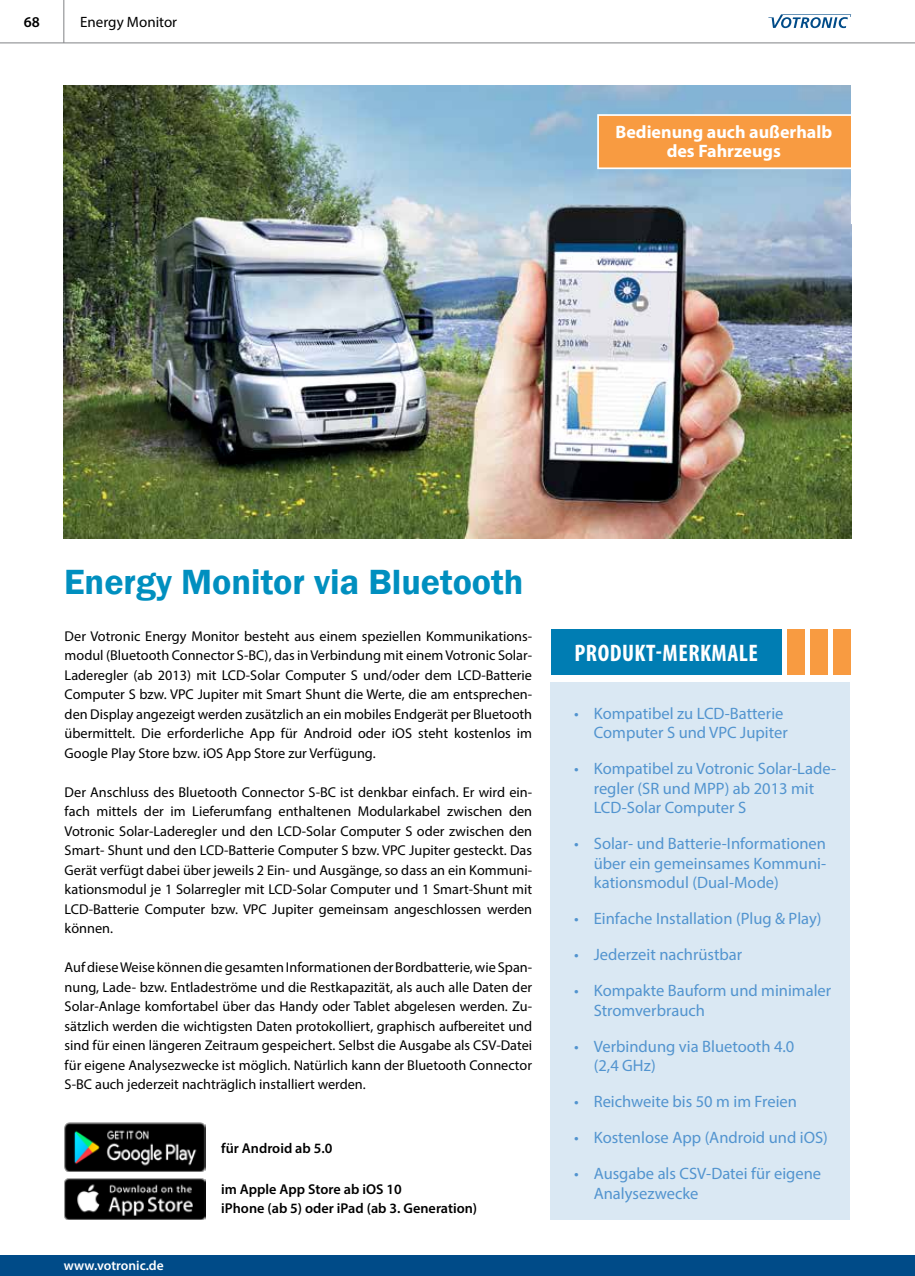
<style>
.page{position:relative;width:915px;height:1276px;background:#fff}
.page>*{position:absolute;margin:0;border:0;box-sizing:border-box;transform-origin:0 0}
.t1{font:600 36px "Franklin Gothic";color:#008fbf}
.t2{font:700 condensed 24px "Myriad Pro";letter-spacing:.02em;color:#fff}
.t3{font:700 18px/19.5px "Myriad Pro";color:#fff;text-align:center}
.t4{font:16.5px/19.5px "Myriad Pro";color:#5294cf}
.t5{font:15px "Myriad Pro";color:#000}
.t6{font:600 15px "Myriad Pro";color:#000}
.t7{font:14.25px/19.5px "Myriad Pro";color:#000;text-align:justify}
.t8{font:600 14.25px/19.5px "Myriad Pro";color:#000}
.t9{font:600 13.5px "Myriad Pro";color:#fff}
</style>
<div class="page">
<div style="left:0;top:1254px;width:914px;height:22px;background:#004b88"></div>
<hr style="left:0;top:43px;width:914px;height:1px;background:#808285">
<hr style="left:64px;top:0;width:1px;height:43px;background:#808285">
<svg style="left:768px;top:14px;width:82px;height:14px"></svg>
<img style="left:64px;top:85px;width:787px;height:454px">
<div style="left:597px;top:114px;width:266px;height:55px;background:#f89b41;border:2px solid #fff"></div>
<div style="left:851px;top:85px;width:36px;height:138px;background:#fff"></div>
<img style="left:65px;top:1178px;width:140px;height:41px">
<img style="left:65px;top:1122px;width:140px;height:49px">
<div style="left:550px;top:682px;width:299px;height:537px;background:#dae8f3"></div>
<div style="left:550px;top:630px;width:231px;height:45px;background:#007db3"></div>
<div style="left:787px;top:630px;width:17px;height:45px;background:#f89b41"></div>
<div style="left:810px;top:630px;width:17px;height:45px;background:#f89b41"></div>
<div style="left:832px;top:630px;width:18px;height:45px;background:#f89b41"></div>
<p class="t6" style="left:24px;top:12px;width:18px">68</p>
<p class="t5" style="left:80px;top:13px;width:98px">Energy Monitor</p>
<p class="t3" style="left:615px;top:122px;width:218px">Bedienung auch außerhalb des Fahrzeugs</p>
<h1 class="t1" style="left:64px;top:560px;width:461px">Energy Monitor via Bluetooth</h1>
<p class="t7" style="left:65px;top:626px;width:469px">Der Votronic Energy Monitor besteht aus einem speziellen Kommunikations&shy;modul (Bluetooth Connector S-BC), das in Verbindung mit einem Votronic Solar-Laderegler (ab 2013) mit LCD-Solar Computer S und/oder dem LCD-Batterie Computer S bzw. VPC Jupiter mit Smart Shunt die Werte, die am entsprechen&shy;den Display angezeigt werden zusätzlich an ein mobiles Endgerät per Bluetooth übermittelt. Die erforderliche App für Android oder iOS steht kostenlos im Google Play Store bzw. iOS App Store zur Verfügung.</p>
<p class="t7" style="left:65px;top:782px;width:469px">Der Anschluss des Bluetooth Connector S-BC ist denkbar einfach. Er wird ein&shy;fach mittels der im Lieferumfang enthaltenen Modularkabel zwischen den Votronic Solar-Laderegler und den LCD-Solar Computer S oder zwischen den Smart- Shunt und den LCD-Batterie Computer S bzw. VPC Jupiter gesteckt. Das Gerät verfügt dabei über jeweils 2 Ein- und Ausgänge, so dass an ein Kommuni&shy;kationsmodul je 1 Solarregler mit LCD-Solar Computer und 1 Smart-Shunt mit LCD-Batterie Computer bzw. VPC Jupiter gemeinsam angeschlossen werden können.</p>
<p class="t7" style="left:65px;top:957px;width:469px">Auf diese Weise können die gesamten Informationen der Bordbatterie, wie Span&shy;nung, Lade- bzw. Entladeströme und die Restkapazität, als auch alle Daten der Solar-Anlage komfortabel über das Handy oder Tablet abgelesen werden. Zu&shy;sätzlich werden die wichtigsten Daten protokolliert, graphisch aufbereitet und sind für einen längeren Zeitraum gespeichert. Selbst die Ausgabe als CSV-Datei für eigene Analysezwecke ist möglich. Natürlich kann der Bluetooth Connector S-BC auch jederzeit nachträglich installiert werden.</p>
<p class="t9" style="left:64px;top:1256px;width:101px">www.votronic.de</p>
<p class="t8" style="left:221px;top:1138px;width:113px">für Android ab 5.0</p>
<p class="t8" style="left:221px;top:1179px;width:257px">im Apple App Store ab iOS 10<br>iPhone (ab 5) oder iPad (ab 3. Generation)</p>
<h2 class="t2" style="left:574px;top:638px;width:185px">PRODUKT-MERKMALE</h2>
<p class="t4" style="left:574px;top:703px;width:215px;text-align:right">• Kompatibel zu LCD-Batterie<br>Computer S und VPC Jupiter</p>
<p class="t4" style="left:593px;top:759px;width:244px;text-indent:-20px">• Kompatibel zu Votronic Solar-Lade&shy;regler (SR und MPP) ab 2013 mit<br>LCD-Solar Computer S</p>
<p class="t4" style="left:593px;top:834px;width:234px;text-align:justify;text-indent:-20px">• Solar- und Batterie-Informationen über ein gemeinsames Kommuni&shy;kationsmodul (Dual-Mode)</p>
<p class="t4" style="left:574px;top:909px;width:249px">• Einfache Installation (Plug &amp; Play)</p>
<p class="t4" style="left:574px;top:945px;width:169px">• Jederzeit nachrüstbar</p>
<p class="t4" style="left:593px;top:981px;width:239px;text-indent:-20px">• Kompakte Bauform und minimaler<br>Stromverbrauch</p>
<p class="t4" style="left:593px;top:1036px;width:202px;text-indent:-20px">• Verbindung via Bluetooth 4.0 (2,4 GHz)</p>
<p class="t4" style="left:574px;top:1092px;width:224px">• Reichweite bis 50 m im Freien</p>
<p class="t4" style="left:574px;top:1128px;width:255px">• Kostenlose App (Android und iOS)</p>
<p class="t4" style="left:593px;top:1164px;width:229px;text-indent:-20px">• Ausgabe als CSV-Datei für eigene<br>Analysezwecke</p>
</div>
